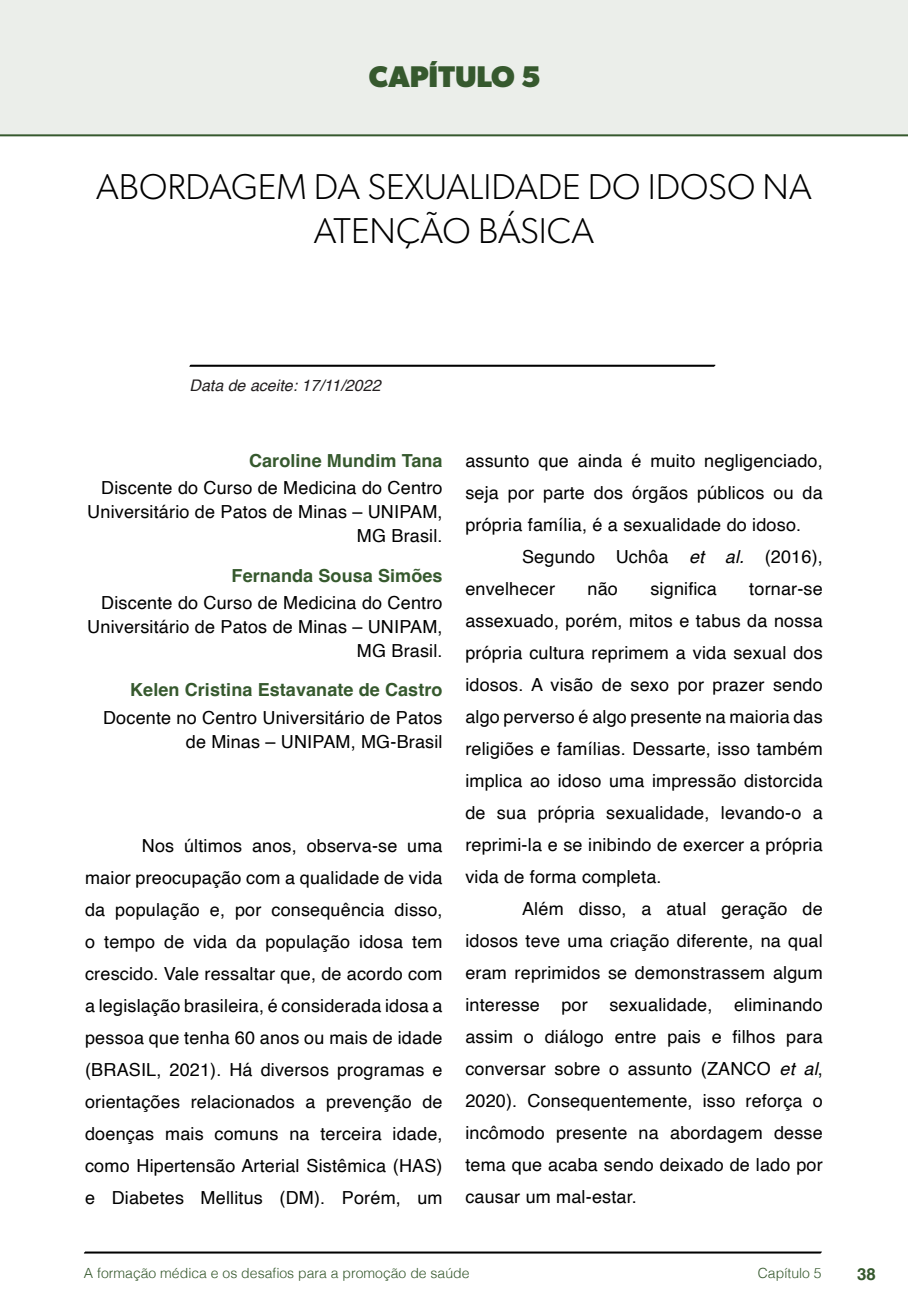
<style>
.page{position:relative;width:908px;height:1304px;background:#fff}
.page>*{position:absolute;margin:0;border:0;box-sizing:border-box;transform-origin:0 0}
.nome_artigos{font:300 36px/44px "Gibson";color:#000;text-align:center}
.capítulos{font:700 30px "Gibson";color:#36592e}
.txt{font:18px/32px "Helvetica";letter-spacing:.01em;color:#000;text-align:justify}
.info_autores{font:18px/24px "Helvetica";letter-spacing:.01em;color:#000;text-align:right}
.nome_autores{font:700 18px "Helvetica";letter-spacing:.005em;color:#36592e}
.t1{font:700 16.8px "Helvetica";color:#36592e}
.t2{font:italic 16px "Helvetica";color:#231f20}
.t3{font:300 14px "Helvetica";color:#36592e}
.s1{font-style:italic}
</style>
<div class="page">
<svg style="left:84px;top:1251px;width:737px;height:3px;background:#515151"></svg>
<svg style="left:189px;top:364px;width:526px;height:3px;background:#4f4f4f"></svg>
<div style="left:0;top:0;width:907px;height:136px;background:#ebeeea"></div>
<div style="left:44px;top:72px;width:68px;height:61px;background:#ebeeea"></div>
<p class="capítulos" style="left:369px;top:58px;width:173px">CAPÍTULO 5</p>
<p class="nome_artigos" style="left:96px;top:164px;width:716px">ABORDAGEM DA SEXUALI DADE DO I DOSO NA<br>ATENÇÃO BÁSICA</p>
<p class="t2" style="left:189px;top:373px;width:192px">Data de aceite: 17/11/2022</p>
<p class="nome_autores" style="left:249px;top:450px;width:195px">Caroline Mundim Tana</p>
<p class="info_autores" style="left:87px;top:477px;width:357px">Discente do Curso de Medicina do Centro<br>Universitário de Patos de Minas – UNIPAM,<br>MG Brasil.</p>
<p class="nome_autores" style="left:231px;top:564px;width:212px">Fernanda Sousa Simões</p>
<p class="info_autores" style="left:87px;top:591px;width:357px">Discente do Curso de Medicina do Centro<br>Universitário de Patos de Minas – UNIPAM,<br>MG Brasil.</p>
<p class="nome_autores" style="left:130px;top:679px;width:314px">Kelen Cristina Estavanate de Castro</p>
<p class="info_autores" style="left:103px;top:706px;width:341px">Docente no Centro Universitário de Patos de Minas – UNIPAM, MG-Brasil</p>
<p class="txt" style="left:85px;top:830px;width:359px;text-indent:57px">Nos últimos anos, observa-se uma maior preocupação com a qualidade de vida da população e, por consequência disso, o tempo de vida da população idosa tem crescido. Vale ressaltar que, de acordo com a legislação brasileira, é considerada idosa a pessoa que tenha 60 anos ou mais de idade (BRASIL, 2021). Há diversos programas e orientações relacionados a prevenção de doenças mais comuns na terceira idade, como Hipertensão Arterial Sistêmica (HAS) e Diabetes Mellitus (DM). Porém, um</p>
<p class="txt" style="left:465px;top:445px;width:359px">assunto que ainda é muito negligenciado, seja por parte dos órgãos públicos ou da própria família, é a sexualidade do idoso.</p>
<p class="txt" style="left:465px;top:541px;width:359px;text-indent:57px">Segundo Uchôa <span class="s1">et al.</span> (2016), envelhecer</p>
<p class="txt" style="left:587px;top:573px;width:32px">não</p>
<p class="txt" style="left:650px;top:573px;width:68px">significa</p>
<p class="txt" style="left:465px;top:573px;width:359px;text-indent:284px">tornar-se assexuado, porém, mitos e tabus da nossa própria cultura reprimem a vida sexual dos idosos. A visão de sexo por prazer sendo algo perverso é algo presente na maioria das religiões e famílias. Dessarte, isso também implica ao idoso uma impressão distorcida de sua própria sexualidade, levando-o a reprimi-la e se inibindo de exercer a própria vida de forma completa.</p>
<p class="txt" style="left:465px;top:893px;width:359px;text-indent:57px">Além disso, a atual geração de idosos teve uma criação diferente, na qual eram reprimidos se demonstrassem algum interesse por sexualidade, eliminando assim o diálogo entre pais e filhos para conversar sobre o assunto (ZANCO <span class="s1">et al</span>, 2020). Consequentemente, isso reforça o incômodo presente na abordagem desse tema que acaba sendo deixado de lado por causar um mal-estar.</p>
<p class="t3" style="left:84px;top:1261px;width:387px">A formação médica e os desafios para a promoção de saúde</p>
<p class="t3" style="left:757px;top:1261px;width:65px">Capítulo 5</p>
<p class="t1" style="left:856px;top:1264px;width:20px">38</p>
</div>
